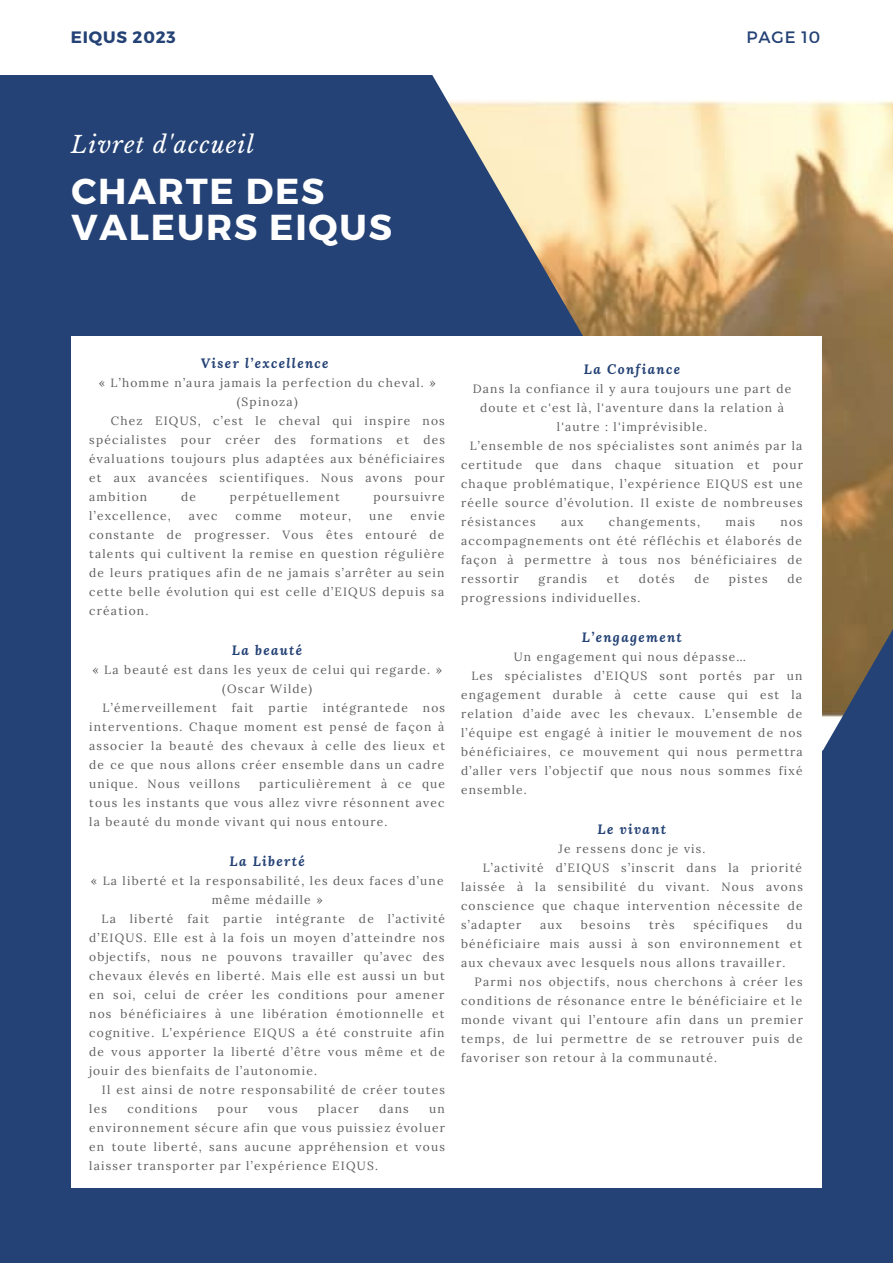
<style>
.page{position:relative;width:893px;height:1264px;background:#fff}
.page>*{position:absolute;margin:0;border:0;box-sizing:border-box;transform-origin:0 0}
.t1{font:700 36px/36px "Montserrat";letter-spacing:.05em;color:#fff}
.t2{font:italic 23.1px "Libre Baskerville";letter-spacing:.05em;color:#fff}
.t3{font:700 16.5px "Montserrat";letter-spacing:.05em;color:#244275}
.t4{font:16.5px "Montserrat";letter-spacing:.05em;color:#244275}
.t5{font:italic 700 13.5px "Lora";letter-spacing:.1em;color:#244275}
.t6{font:12px/19px "Lora";letter-spacing:.1em;color:#5e5e5e;text-align:justify}
</style>
<div class="page">
<div style="left:0;top:0;width:892px;height:1262px;background:#244275"></div>
<div style="left:0;top:0;width:892px;height:74px;background:#fff"></div>
<img style="left:431px;top:74px;width:461px;height:677px">
<div style="left:72px;top:336px;width:749px;height:851px;background:#fff"></div>
<p class="t3" style="left:71px;top:27px;width:106px">EIQUS 2023</p>
<p class="t2" style="left:71px;top:131px;width:184px">Livret d'accueil</p>
<p class="t1" style="left:71px;top:171px;width:322px">CHARTE DES<br>VALEURS EIQUS</p>
<p class="t4" style="left:746px;top:27px;width:75px">PAGE 10</p>
<p class="t5" style="left:201px;top:354px;width:129px">Viser l’excellence</p>
<p class="t6" style="left:99px;top:373px;width:338px;text-align:center">« L’homme n’aura jamais la perfection du cheval. » (Spinoza)</p>
<p class="t6" style="left:89px;top:411px;width:357px;text-indent:22px">Chez EIQUS, c’est le cheval qui inspire nos spécialistes pour créer des formations et des évaluations toujours plus adaptées aux bénéficiaires et aux avancées scientifiques. Nous avons pour ambition</p>
<p class="t6" style="left:181px;top:487px;width:16px">de</p>
<p class="t6" style="left:230px;top:487px;width:111px">perpétuellement</p>
<p class="t6" style="left:373px;top:487px;width:73px">poursuivre</p>
<p class="t6" style="left:89px;top:506px;width:83px">l’excellence,</p>
<p class="t6" style="left:189px;top:506px;width:30px">avec</p>
<p class="t6" style="left:235px;top:506px;width:48px">comme</p>
<p class="t6" style="left:300px;top:506px;width:53px">moteur,</p>
<p class="t6" style="left:369px;top:506px;width:25px">une</p>
<p class="t6" style="left:89px;top:506px;width:357px;text-indent:321px">envie constante de progresser. Vous êtes entouré de talents qui cultivent la remise en question régulière de leurs pratiques afin de ne jamais s’arrêter au sein cette belle évolution qui est celle d’EIQUS depuis sa création.</p>
<p class="t5" style="left:232px;top:641px;width:72px">La beauté</p>
<p class="t6" style="left:92px;top:660px;width:351px;text-align:center">« La beauté est dans les yeux de celui qui regarde. » (Oscar Wilde)</p>
<p class="t6" style="left:103px;top:698px;width:115px">L’émerveillement</p>
<p class="t6" style="left:232px;top:698px;width:23px">fait</p>
<p class="t6" style="left:268px;top:698px;width:41px">partie</p>
<p class="t6" style="left:323px;top:698px;width:87px">intégrantede</p>
<p class="t6" style="left:89px;top:698px;width:357px;text-indent:333px">nos interventions. Chaque moment est pensé de façon à associer la beauté des chevaux à celle des lieux et de ce que nous allons créer ensemble dans un cadre unique. Nous veillons</p>
<p class="t6" style="left:89px;top:774px;width:357px;text-indent:170px">particulièrement à ce que tous les instants que vous allez vivre résonnent avec la beauté du monde vivant qui nous entoure.</p>
<p class="t5" style="left:229px;top:852px;width:77px">La Liberté</p>
<p class="t6" style="left:91px;top:871px;width:354px;text-align:center">« La liberté et la responsabilité, les deux faces d’une même médaille »</p>
<p class="t6" style="left:89px;top:909px;width:357px;text-indent:12px">La liberté fait partie intégrante de l’activité d’EIQUS. Elle est à la fois un moyen d’atteindre nos objectifs, nous ne pouvons travailler qu’avec des chevaux élevés en liberté. Mais elle est aussi un but en soi, celui de créer les conditions pour amener nos bénéficiaires à une libération émotionnelle et cognitive. L’expérience EIQUS a été construite afin de vous apporter la liberté d’être vous même et de jouir des bienfaits de l’autonomie.</p>
<p class="t6" style="left:89px;top:1079px;width:357px;text-indent:13px">Il est ainsi de notre responsabilité de créer toutes les</p>
<p class="t6" style="left:127px;top:1098px;width:71px">conditions</p>
<p class="t6" style="left:218px;top:1098px;width:32px">pour</p>
<p class="t6" style="left:268px;top:1098px;width:31px">vous</p>
<p class="t6" style="left:318px;top:1098px;width:42px">placer</p>
<p class="t6" style="left:379px;top:1098px;width:31px">dans</p>
<p class="t6" style="left:89px;top:1098px;width:357px;text-indent:340px">un environnement sécure afin que vous puissiez évoluer en toute liberté, sans aucune appréhension et vous laisser transporter par l’expérience EIQUS.</p>
<p class="t5" style="left:584px;top:360px;width:98px">La Confiance</p>
<p class="t6" style="left:472px;top:379px;width:320px;text-align:center">Dans la confiance il y aura toujours une part de doute et c'est là, l'aventure dans la relation à l'autre : l'imprévisible.</p>
<p class="t6" style="left:461px;top:436px;width:343px;text-indent:9px">L’ensemble de nos spécialistes sont animés par la certitude que dans chaque situation et pour chaque problématique, l’expérience EIQUS est une réelle source d’évolution. Il existe de nombreuses résistances</p>
<p class="t6" style="left:561px;top:512px;width:24px">aux</p>
<p class="t6" style="left:609px;top:512px;width:93px">changements,</p>
<p class="t6" style="left:725px;top:512px;width:31px">mais</p>
<p class="t6" style="left:461px;top:512px;width:343px;text-indent:319px">nos accompagnements ont été réfléchis et élaborés de façon à permettre à tous nos bénéficiaires de ressortir</p>
<p class="t6" style="left:538px;top:569px;width:50px">grandis</p>
<p class="t6" style="left:607px;top:569px;width:14px">et</p>
<p class="t6" style="left:639px;top:569px;width:37px">dotés</p>
<p class="t6" style="left:694px;top:569px;width:16px">de</p>
<p class="t6" style="left:728px;top:569px;width:40px">pistes</p>
<p class="t6" style="left:787px;top:569px;width:16px">de</p>
<p class="t6" style="left:461px;top:588px;width:181px">progressions individuelles.</p>
<p class="t5" style="left:582px;top:628px;width:101px">L’engagement</p>
<p class="t6" style="left:513px;top:647px;width:234px">Un engagement qui nous dépasse…</p>
<p class="t6" style="left:461px;top:666px;width:343px;text-indent:10px">Les spécialistes d’EIQUS sont portés par un engagement durable à cette cause qui est la relation d’aide avec les chevaux. L’ensemble de l’équipe est engagé à initier le mouvement de nos bénéficiaires, ce mouvement qui nous permettra d’aller vers l’objectif que nous nous sommes fixé ensemble.</p>
<p class="t5" style="left:597px;top:820px;width:70px">Le vivant</p>
<p class="t6" style="left:558px;top:839px;width:148px">Je ressens donc je vis.</p>
<p class="t6" style="left:461px;top:858px;width:343px;text-indent:22px">L’activité d’EIQUS s’inscrit dans la priorité laissée à la sensibilité du vivant. Nous avons conscience que chaque intervention nécessite de s’adapter</p>
<p class="t6" style="left:540px;top:915px;width:24px">aux</p>
<p class="t6" style="left:581px;top:915px;width:51px">besoins</p>
<p class="t6" style="left:649px;top:915px;width:27px">très</p>
<p class="t6" style="left:693px;top:915px;width:76px">spécifiques</p>
<p class="t6" style="left:461px;top:915px;width:342px;text-indent:325px">du bénéficiaire mais aussi à son environnement et aux chevaux avec lesquels nous allons travailler.</p>
<p class="t6" style="left:461px;top:972px;width:343px;text-indent:14px">Parmi nos objectifs, nous cherchons à créer les conditions de résonance entre le bénéficiaire et le monde vivant qui l’entoure afin dans un premier temps, de lui permettre de se retrouver puis de favoriser son retour à la communauté.</p>
</div>
